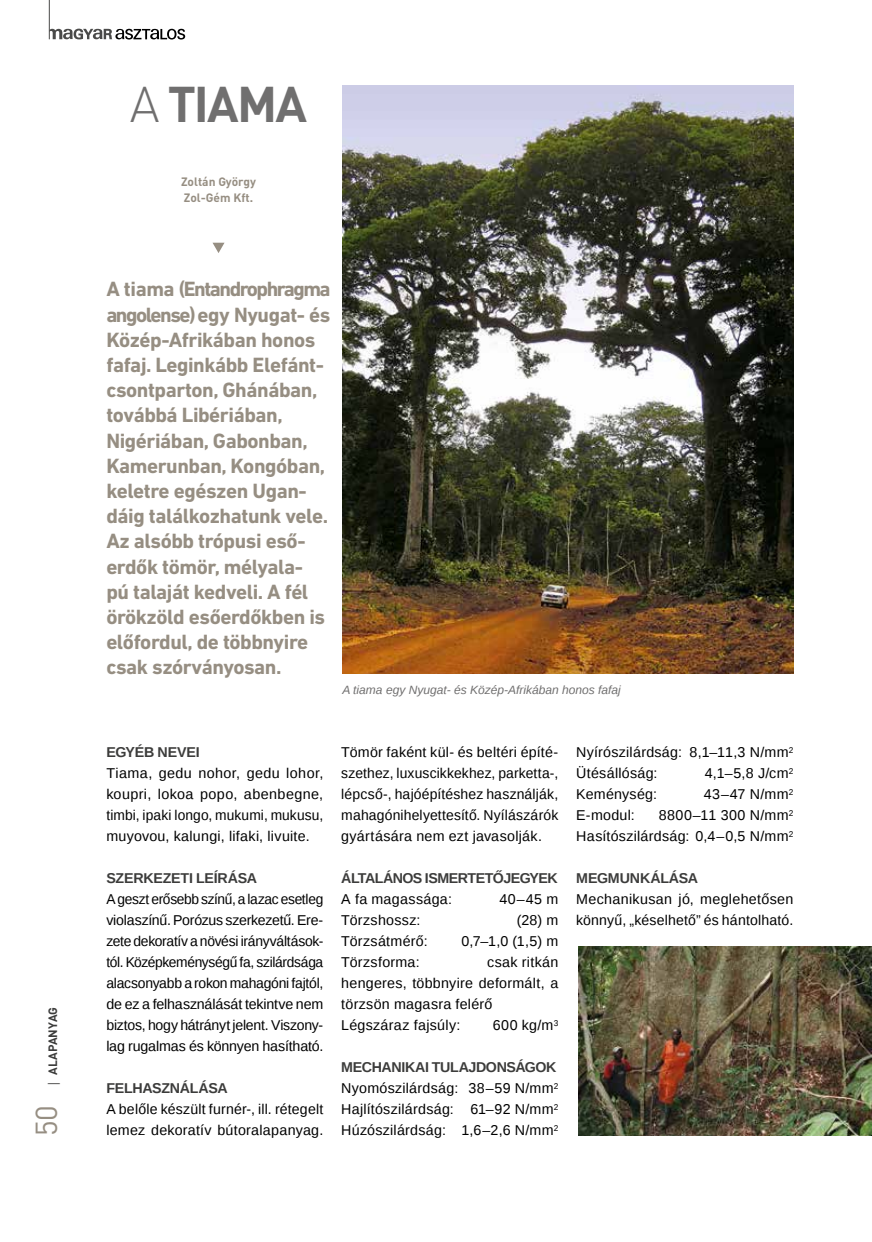
<style>
.page{position:relative;width:872px;height:1242px;background:#fff}
.page>*{position:absolute;margin:0;border:0;box-sizing:border-box;transform-origin:0 0}
.t1{font:700 49.5px "DIN Pro";letter-spacing:-.035em;color:#706f6f}
.t2{font:30px "DIN Pro";color:#968e82}
.t3{font:700 21px/25.2px "DIN Next LT Pro";letter-spacing:-.02em;color:#968e82}
.t4{font:14.25px/21px "Liberation Sans";letter-spacing:.02em;color:#000}
.t5{font:14.25px/21px "Liberation Sans";letter-spacing:.02em;color:#000;text-align:justify;scale:.96 1}
.t6{font:700 14.25px "Liberation Sans";letter-spacing:-.025em;color:#3c3c3b}
.t7{font:italic 12px "Liberation Sans";color:#706f6f}
.t8{font:700 12px/16.5px "DIN Pro";color:#968e82}
.t9{font:700 12px "DIN Pro";letter-spacing:.01em;color:#3c3c3b}
.s1{font-family:"Open Sans";font-weight:400}
.s2{font-weight:300}
.s3{font-weight:700;color:#3c3c3b}
</style>
<div class="page">
<svg style="left:49px;top:29px;width:136px;height:11px"></svg>
<hr style="left:49px;top:0;width:1px;height:39px;background:#4a4a49">
<svg style="left:212px;top:243px;width:12px;height:10px"></svg>
<img style="left:578px;top:946px;width:294px;height:189px">
<img style="left:342px;top:85px;width:451px;height:588px">
<p class="t9" style="left:45px;top:1087px;width:82px;rotate:-90deg"><span class="s1">|</span> ALAPANYAG</p>
<h2 class="t2" style="left:26px;top:1136px;width:33px;rotate:-90deg">50</h2>
<h1 class="t1" style="left:130px;top:70px;width:179px"><span class="s2">A</span> TIAMA</h1>
<p class="t8" style="left:181px;top:172px;width:76px">Zoltán György<br>Zol-Gém Kft.</p>
<p class="t3" style="left:106px;top:276px;width:226px">A tiama (Entandrophragma angolense) egy Nyugat- és<br>Közép-Afrikában honos fafaj. Leginkább Elefánt&shy;csontparton, Ghánában, továbbá Libériában,<br>Nigériában, Gabonban,<br>Kamerunban, Kongóban, keletre egészen Ugan&shy;dáig találkozhatunk vele.<br>Az alsóbb trópusi eső&shy;erdők tömör, mélyala&shy;pú talaját kedveli. A fél örökzöld esőerdőkben is előfordul, de többnyire csak szórványosan.</p>
<p class="t7" style="left:342px;top:682px;width:280px">A tiama egy Nyugat- és Közép-Afrikában honos fafaj</p>
<p class="t6" style="left:106px;top:742px;width:95px">EGYÉB NEVEI</p>
<p class="t4" style="left:106px;top:763px;width:218px;text-align:justify">Tiama, gedu nohor, gedu lohor, koupri, lokoa popo, abenbegne, timbi, ipaki longo, mukumi, mukusu, muyovou, kalungi, lifaki, livuite.</p>
<p class="t6" style="left:106px;top:868px;width:152px">SZERKEZETI LEÍRÁSA</p>
<p class="t5" style="left:106px;top:889px;width:227px">A geszt erősebb színű, a lazac esetleg violaszínű. Porózus szerkezetű. Ere&shy;zete dekoratív a növési irányváltások&shy;tól. Középkeménységű fa, szilárdsága alacsonyabb a rokon mahagóni fajtól, de ez a felhasználását tekintve nem biztos, hogy hátrányt jelent. Viszony&shy;lag rugalmas és könnyen hasítható.</p>
<p class="t6" style="left:106px;top:1078px;width:123px">FELHASZNÁLÁSA</p>
<p class="t4" style="left:106px;top:1099px;width:218px">A belőle készült furnér-, ill. rétegelt lemez dekoratív bútoralapanyag.</p>
<p class="t4" style="left:341px;top:742px;width:218px;text-align:justify">Tömör faként kül- és beltéri építé&shy;szethez, luxuscikkekhez, parketta-, lépcső-, hajóépítéshez használják, mahagónihelyettesítő. Nyílászárók gyártására nem ezt javasolják.</p>
<p class="t6" style="left:341px;top:868px;width:218px">ÁLTALÁNOS ISMERTETŐJEGYEK</p>
<p class="t4" style="left:341px;top:889px;width:112px">A fa magassága:</p>
<p class="t4" style="left:499px;top:889px;width:60px">40–45 m</p>
<p class="t4" style="left:341px;top:910px;width:81px">Törzshossz:</p>
<p class="t4" style="left:517px;top:910px;width:43px">(28) m</p>
<p class="t4" style="left:341px;top:931px;width:88px">Törzsátmérő:</p>
<p class="t4" style="left:461px;top:931px;width:98px">0,7–1,0 (1,5) m</p>
<p class="t4" style="left:341px;top:952px;width:80px">Törzsforma:</p>
<p class="t4" style="left:341px;top:952px;width:218px;text-indent:146px">csak ritkán hengeres, többnyire deformált, a törzsön magasra felérő<br>Légszáraz fajsúly:</p>
<p class="t4" style="left:493px;top:1015px;width:67px">600 kg/m<sup>3</sup></p>
<p class="t4" style="left:341px;top:1057px;width:218px"><span class="s3">MECHANIKAI TULAJDONSÁGOK<br></span>Nyomószilárdság: 38–59 N/mm<sup>2<br></sup>Hajlítószilárdság: 61–92 N/mm<sup>2<br></sup>Húzószilárdság: 1,6–2,6 N/mm<sup>2</sup></p>
<p class="t4" style="left:576px;top:742px;width:218px">Nyírószilárdság: 8,1–11,3 N/mm<sup>2<br></sup>Ütésállóság:</p>
<p class="t4" style="left:705px;top:763px;width:90px">4,1–5,8 J/cm<sup>2</sup></p>
<p class="t4" style="left:576px;top:784px;width:82px">Keménység:</p>
<p class="t4" style="left:704px;top:784px;width:91px">43–47 N/mm<sup>2</sup></p>
<p class="t4" style="left:576px;top:805px;width:60px">E-modul:</p>
<p class="t4" style="left:576px;top:805px;width:218px;text-align:right">8800–11 300 N/mm<sup>2<br></sup>Hasítószilárdság: 0,4–0,5 N/mm<sup>2</sup></p>
<p class="t6" style="left:576px;top:868px;width:123px">MEGMUNKÁLÁSA</p>
<p class="t4" style="left:576px;top:889px;width:218px">Mechanikusan jó, meglehetősen könnyű, „késelhető” és hántolható.</p>
</div>
